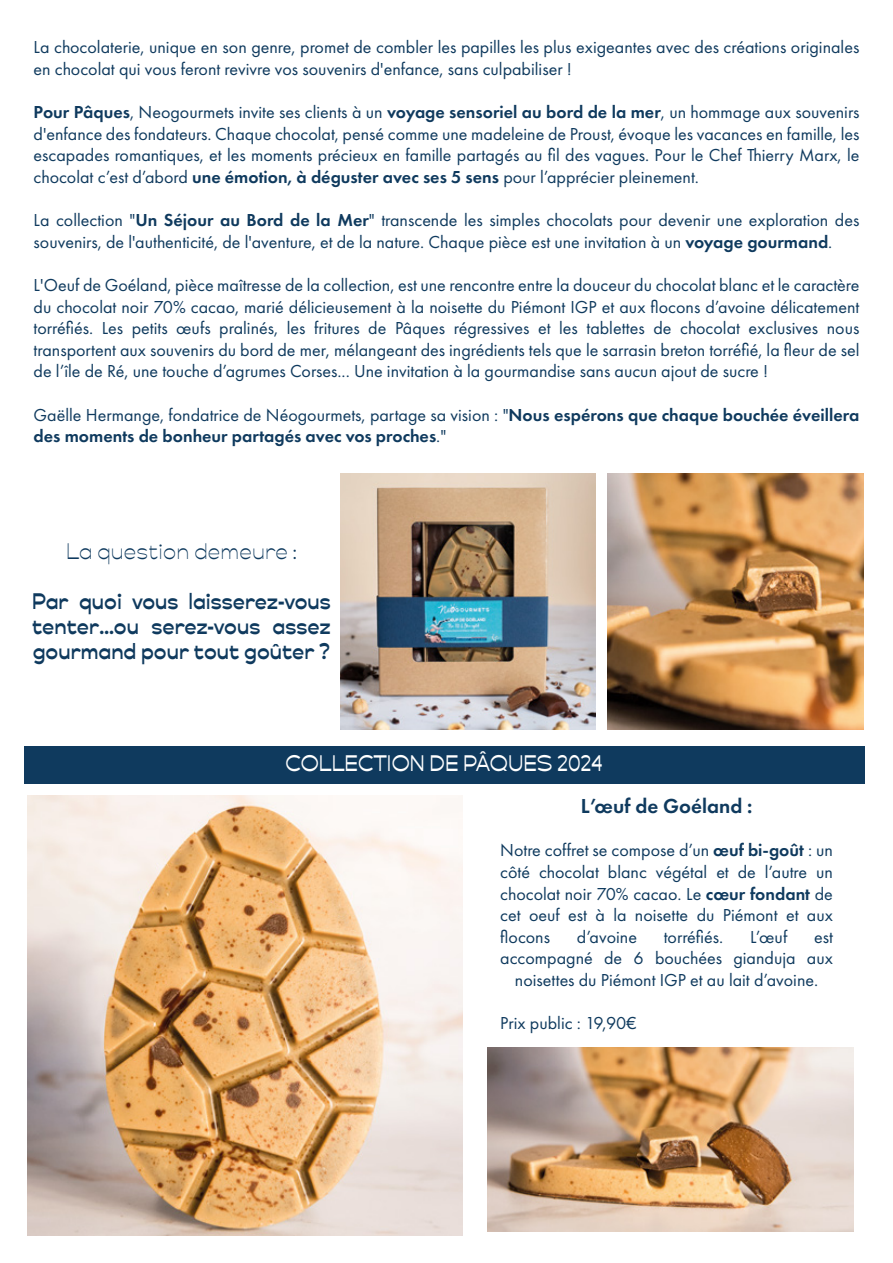
<style>
.page{position:relative;width:893px;height:1263px;background:#fff}
.page>*{position:absolute;margin:0;border:0;box-sizing:border-box;transform-origin:0 0}
.t1{font:700 21px/25.2px "Beuys";color:#0f3a5e;text-align:justify}
.t2{font:500 21px "Beuys";letter-spacing:-.005em;color:#fff}
.t3{font:21px "Beuys";color:#0f3a5e}
.t4{font:600 21px "Futura PT";color:#0f3a5e}
.t5{font:18px/21.6px "Futura PT";color:#0f3a5e;text-align:justify}
.t6{font:600 18px/21.6px "Futura PT";color:#0f3a5e}
.s1{font-weight:600}
.s2{font-weight:400}
</style>
<div class="page">
<img style="left:341px;top:474px;width:255px;height:255px">
<img style="left:608px;top:474px;width:255px;height:255px">
<div style="left:25px;top:746px;width:840px;height:37px;background:#0f3a5e"></div>
<img style="left:27px;top:795px;width:435px;height:440px">
<img style="left:487px;top:1048px;width:366px;height:183px">
<p class="t5" style="left:34px;top:36px;width:827px">La chocolaterie, unique en son genre, promet de combler les papilles les plus exigeantes avec des créations originales en chocolat qui vous feront revivre vos souvenirs d'enfance, sans culpabiliser !</p>
<p class="t5" style="left:34px;top:101px;width:827px"><span class="s1">Pour Pâques</span>, Neogourmets invite ses clients à un <span class="s1">voyage sensoriel au bord de la mer</span>, un hommage aux souvenirs d'enfance des fondateurs. Chaque chocolat, pensé comme une madeleine de Proust, évoque les vacances en famille, les escapades romantiques, et les moments précieux en famille partagés au fil des vagues. Pour le Chef Thierry Marx, le chocolat c’est d’abord <span class="s1">une émotion, à déguster avec ses 5 sens</span> pour l’apprécier pleinement.</p>
<p class="t5" style="left:34px;top:209px;width:827px">La collection "<span class="s1">Un Séjour au Bord de la Mer</span>" transcende les simples chocolats pour devenir une exploration des souvenirs, de l'authenticité, de l'aventure, et de la nature. Chaque pièce est une invitation à un <span class="s1">voyage gourmand</span>.</p>
<p class="t5" style="left:34px;top:274px;width:827px">L'Oeuf de Goéland, pièce maîtresse de la collection, est une rencontre entre la douceur du chocolat blanc et le caractère du chocolat noir 70% cacao, marié délicieusement à la noisette du Piémont IGP et aux flocons d’avoine délicatement torréfiés. Les petits œufs pralinés, les fritures de Pâques régressives et les tablettes de chocolat exclusives nous transportent aux souvenirs du bord de mer, mélangeant des ingrédients tels que le sarrasin breton torréfié, la fleur de sel de l’île de Ré, une touche d’agrumes Corses... Une invitation à la gourmandise sans aucun ajout de sucre !</p>
<p class="t6" style="left:34px;top:404px;width:827px"><span class="s2">Gaëlle Hermange, fondatrice de Néogourmets, partage sa vision : "</span>Nous espérons que chaque bouchée éveillera des moments de bonheur partagés avec vos proches<span class="s2">."</span></p>
<p class="t3" style="left:66px;top:538px;width:232px">La question demeure :</p>
<p class="t1" style="left:32px;top:589px;width:300px">Par quoi vous laisserez-vous tenter…ou serez-vous assez gourmand pour tout goûter ?</p>
<p class="t2" style="left:285px;top:750px;width:319px">COLLECTION DE PÂQUES 2024</p>
<p class="t4" style="left:581px;top:793px;width:173px">L’œuf de Goéland :</p>
<p class="t5" style="left:500px;top:839px;width:334px">Notre coffret se compose d’un <span class="s1">œuf bi-goût</span> : un côté chocolat blanc végétal et de l’autre un chocolat noir 70% cacao. Le <span class="s1">cœur fondant</span> de cet oeuf est à la noisette du Piémont et aux flocons</p>
<p class="t5" style="left:577px;top:926px;width:62px">d’avoine</p>
<p class="t5" style="left:664px;top:926px;width:61px">torréfiés.</p>
<p class="t5" style="left:750px;top:926px;width:39px">L’œuf</p>
<p class="t5" style="left:814px;top:926px;width:20px">est</p>
<p class="t5" style="left:500px;top:947px;width:334px">accompagné de 6 bouchées gianduja aux</p>
<p class="t5" style="left:515px;top:969px;width:305px">noisettes du Piémont IGP et au lait d’avoine.</p>
<p class="t5" style="left:500px;top:1012px;width:138px">Prix public : 19,90€</p>
</div>
